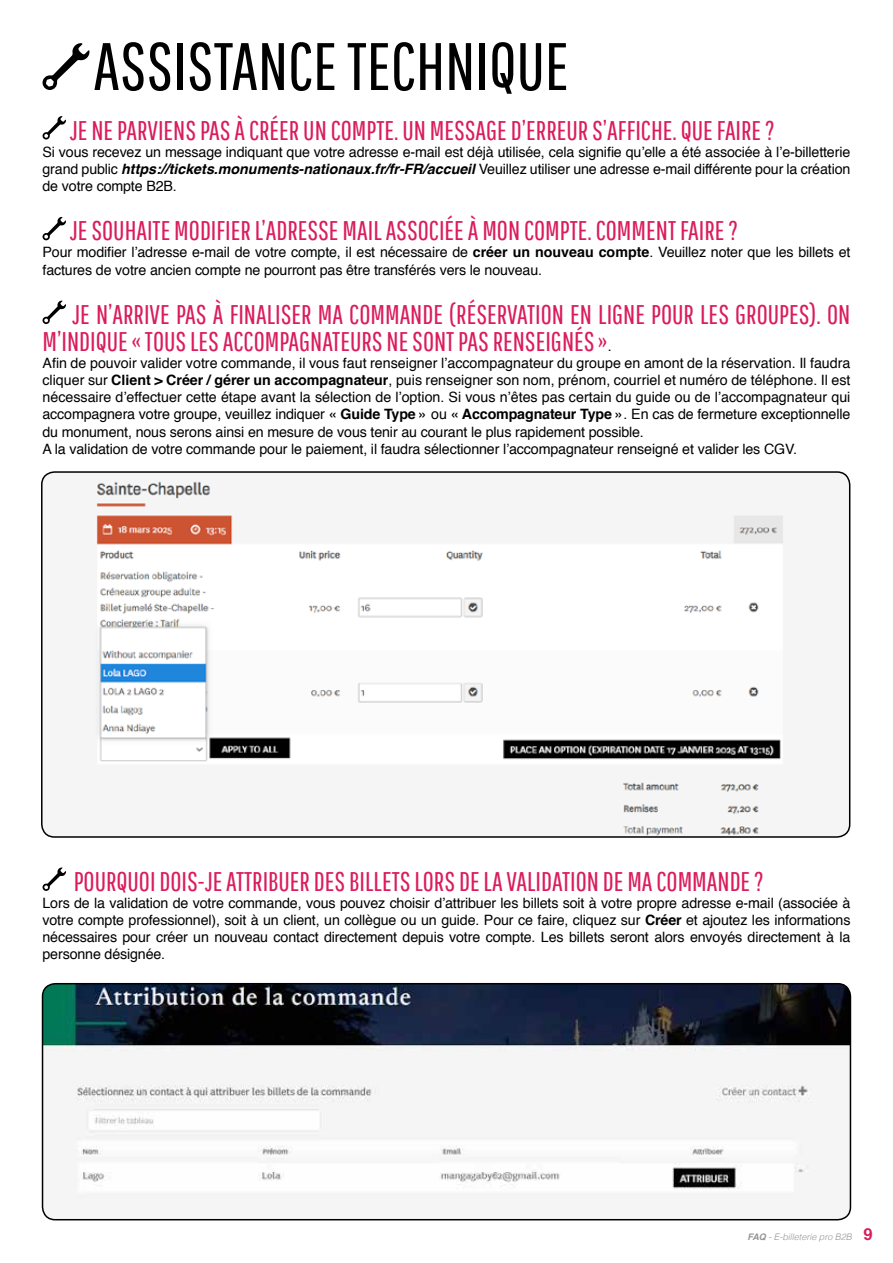
<style>
.page{position:relative;width:893px;height:1263px;background:#fff}
.page>*{position:absolute;margin:0;border:0;box-sizing:border-box;transform-origin:0 0}
.t1{font:66.9px "Pathway Gothic One";color:#000}
.t2{font:27px/27px "Pathway Gothic One";color:#da1c5c}
.t3{font:700 16.5px "Helvetica";color:#da1c5c}
.t4{font:14.25px/17.1px "Helvetica";letter-spacing:-.01em;color:#000;text-align:justify}
.t5{font:italic 300 9px "Helvetica";color:#939598}
.s1{font-weight:700;font-style:italic}
.s2{font-weight:700}
.s3{font-family:"Helvetica";font-size:14.25px;color:#000}
</style>
<div class="page">
<svg style="left:42px;top:43px;width:48px;height:47px"></svg>
<svg style="left:42px;top:116px;width:24px;height:24px"></svg>
<svg style="left:42px;top:217px;width:24px;height:23px"></svg>
<svg style="left:42px;top:300px;width:24px;height:24px"></svg>
<img style="left:42px;top:472px;width:808px;height:365px">
<div style="left:41px;top:471px;width:809px;height:367px;border:2px solid #000;border-radius:13px"></div>
<svg style="left:42px;top:867px;width:24px;height:24px"></svg>
<img style="left:43px;top:984px;width:807px;height:236px">
<div style="left:42px;top:983px;width:809px;height:237px;border:2px solid #000;border-radius:13px"></div>
<h1 class="t1" style="left:93px;top:26px;width:477px">ASSISTANCE TECHNIQUE</h1>
<h2 class="t2" style="left:70px;top:116px;width:706px">JE NE PARVIENS PAS À CRÉER UN COMPTE. UN MESSAGE D’ERREUR S’AFFICHE. QUE FAIRE ?</h2>
<p class="t4" style="left:43px;top:143px;width:809px">Si vous recevez un message indiquant que votre adresse e-mail est déjà utilisée, cela signifie qu’elle a été associée à l’e-billetterie grand public <span class="s1">https://tickets.monuments-nationaux.fr/fr-FR/accueil</span> Veuillez utiliser une adresse e-mail différente pour la création de votre compte B2B.</p>
<h2 class="t2" style="left:70px;top:217px;width:670px">JE SOUHAITE MODIFIER L’ADRESSE MAIL ASSOCIÉE À MON COMPTE. COMMENT FAIRE ?</h2>
<p class="t4" style="left:43px;top:244px;width:809px">Pour modifier l’adresse e-mail de votre compte, il est nécessaire de <span class="s2">créer un nouveau compte</span>. Veuillez noter que les billets et factures de votre ancien compte ne pourront pas être transférés vers le nouveau.</p>
<h2 class="t2" style="left:43px;top:300px;width:809px;text-indent:30px">JE N’ARRIVE PAS À FINALISER MA COMMANDE (RÉSERVATION EN LIGNE POUR LES GROUPES). ON<br>M’INDIQUE « TOUS LES ACCOMPAGNATEURS NE SONT PAS RENSEIGNÉS »<span class="s3">.</span></h2>
<p class="t4" style="left:43px;top:355px;width:809px;text-align:left">Afin de pouvoir valider votre commande, il vous faut renseigner l’accompagnateur du groupe en amont de la réservation. Il faudra cliquer sur <span class="s2">Client &gt; Créer / gérer un accompagnateur</span>, puis renseigner son nom, prénom, courriel et numéro de téléphone. Il est nécessaire d’effectuer cette étape avant la sélection de l’option. Si vous n’êtes pas certain du guide ou de l’accompagnateur qui accompagnera votre groupe, veuillez indiquer <span class="s2">« Guide Type »</span> ou <span class="s2">« Accompagnateur Type »</span>. En cas de fermeture exceptionnelle du monument, nous serons ainsi en mesure de vous tenir au courant le plus rapidement possible.<br>A la validation de votre commande pour le paiement, il faudra sélectionner l’accompagnateur renseigné et valider les CGV.</p>
<h2 class="t2" style="left:74px;top:867px;width:692px">POURQUOI DOIS-JE ATTRIBUER DES BILLETS LORS DE LA VALIDATION DE MA COMMANDE ?</h2>
<p class="t4" style="left:43px;top:895px;width:809px">Lors de la validation de votre commande, vous pouvez choisir d’attribuer les billets soit à votre propre adresse e-mail (associée à votre compte professionnel), soit à un client, un collègue ou un guide. Pour ce faire, cliquez sur <span class="s2">Créer</span> et ajoutez les informations nécessaires pour créer un nouveau contact directement depuis votre compte. Les billets seront alors envoyés directement à la personne désignée.</p>
<p class="t5" style="left:747px;top:1229px;width:106px"><span class="s2">FAQ</span> - E-billeterie pro B2B</p>
<p class="t3" style="left:864px;top:1221px;width:11px">9</p>
</div>
